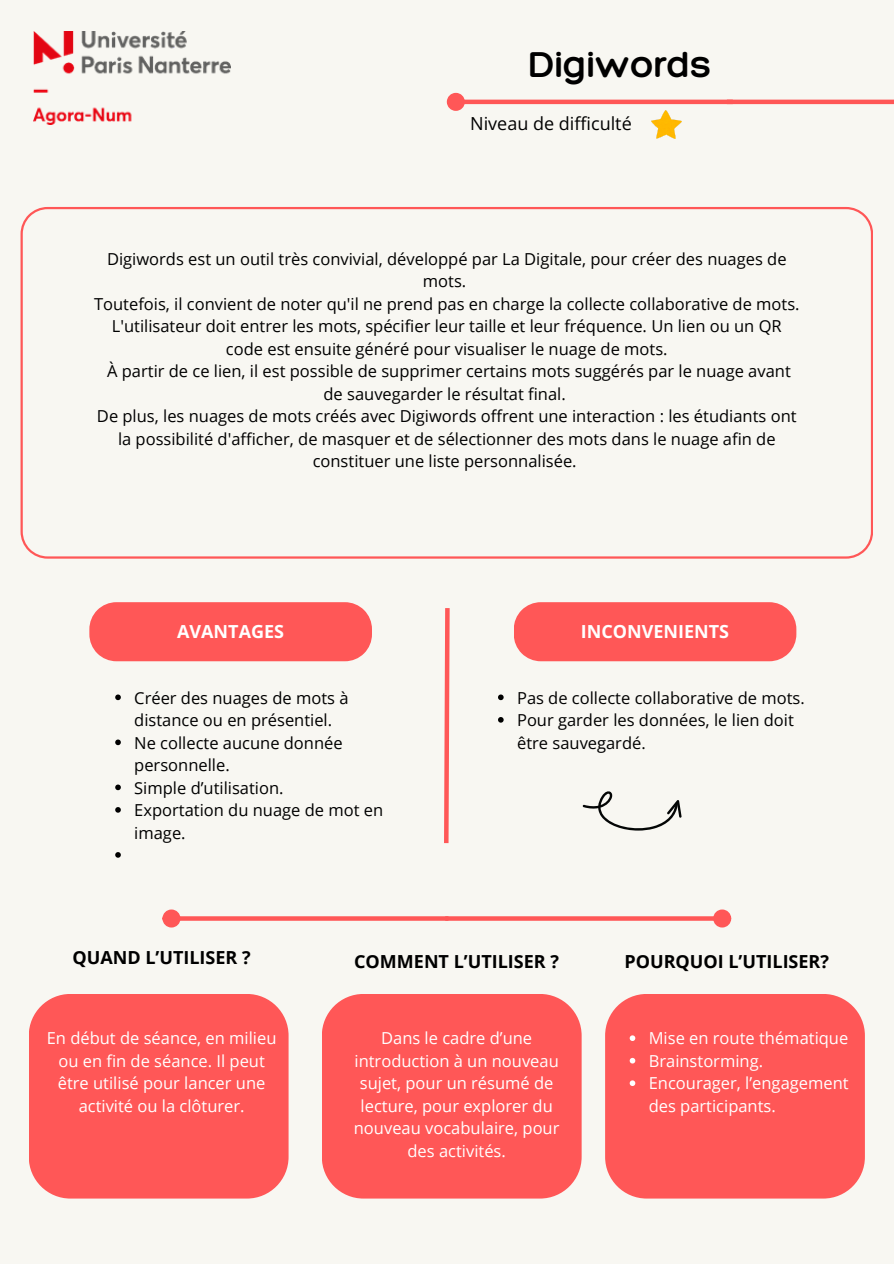
<style>
.page{position:relative;width:894px;height:1264px;background:#fff}
.page>*{position:absolute;margin:0;border:0;box-sizing:border-box;transform-origin:0 0}
.t1{font:300 39px "Hero";color:#000}
.t2{font:700 18px "Open Sans";color:#000}
.t3{font:700 18px "Open Sans";color:#fff}
.t4{font:18px "Open Sans";color:#000}
.t5{font:16.5px/22.5px "Open Sans";color:#000;text-align:center}
.t6{font:16.5px/22.5px "Open Sans";color:#fff;text-align:center}
</style>
<div class="page">
<div style="left:0;top:0;width:893px;height:1263px;background:#f8f7f2"></div>
<img style="left:34px;top:31px;width:197px;height:94px">
<div style="left:29px;top:993px;width:259px;height:205px;background:#ff5757;border-radius:42px"></div>
<div style="left:322px;top:993px;width:259px;height:205px;background:#ff5757;border-radius:42px"></div>
<div style="left:605px;top:993px;width:259px;height:205px;background:#ff5757;border-radius:42px"></div>
<svg style="left:21px;top:207px;width:851px;height:351px"></svg>
<svg style="left:444px;top:608px;width:6px;height:236px"></svg>
<div style="left:89px;top:602px;width:283px;height:59px;background:#ff5757"></div>
<div style="left:514px;top:602px;width:282px;height:59px;background:#ff5757"></div>
<img style="left:651px;top:110px;width:30px;height:29px">
<hr style="left:463px;top:100px;width:269px;height:4px;background:#ff5757">
<div style="left:449px;top:95px;width:13px;height:14px;background:#ff5757;border-radius:50%"></div>
<div style="left:446px;top:93px;width:18px;height:18px;border:4px solid #ff5757;border-radius:50%"></div>
<hr style="left:726px;top:100px;width:167px;height:4px;background:#ff5757">
<svg style="left:180px;top:916px;width:265px;height:4px"></svg>
<div style="left:165px;top:911px;width:13px;height:14px;background:#ff5757;border-radius:50%"></div>
<div style="left:162px;top:909px;width:18px;height:18px;border:4px solid #ff5757;border-radius:50%"></div>
<svg style="left:445px;top:916px;width:268px;height:4px"></svg>
<div style="left:715px;top:911px;width:13px;height:14px;background:#ff5757;border-radius:50%"></div>
<div style="left:713px;top:909px;width:18px;height:18px;border:4px solid #ff5757;border-radius:50%"></div>
<svg style="left:115px;top:694px;width:6px;height:6px"></svg>
<svg style="left:115px;top:739px;width:6px;height:6px"></svg>
<svg style="left:115px;top:784px;width:6px;height:6px"></svg>
<svg style="left:115px;top:807px;width:6px;height:5px"></svg>
<svg style="left:115px;top:852px;width:6px;height:5px"></svg>
<svg style="left:498px;top:694px;width:5px;height:6px"></svg>
<svg style="left:498px;top:717px;width:5px;height:5px"></svg>
<svg style="left:629px;top:1035px;width:6px;height:5px"></svg>
<svg style="left:629px;top:1057px;width:6px;height:6px"></svg>
<svg style="left:629px;top:1080px;width:6px;height:5px"></svg>
<svg style="left:582px;top:791px;width:99px;height:40px"></svg>
<p class="t1" style="left:529px;top:40px;width:184px">Digiwords</p>
<p class="t4" style="left:470px;top:111px;width:163px">Niveau de difficulté</p>
<p class="t5" style="left:107px;top:247px;width:680px">Digiwords est un outil très convivial, développé par La Digitale, pour créer des nuages de mots.</p>
<p class="t5" style="left:94px;top:292px;width:706px">Toutefois, il convient de noter qu'il ne prend pas en charge la collecte collaborative de mots.<br>L'utilisateur doit entrer les mots, spécifier leur taille et leur fréquence. Un lien ou un QR code est ensuite généré pour visualiser le nuage de mots.</p>
<p class="t5" style="left:107px;top:359px;width:685px">À partir de ce lien, il est possible de supprimer certains mots suggérés par le nuage avant de sauvegarder le résultat final.</p>
<p class="t5" style="left:97px;top:404px;width:701px">De plus, les nuages de mots créés avec Digiwords offrent une interaction : les étudiants ont la possibilité d'afficher, de masquer et de sélectionner des mots dans le nuage afin de constituer une liste personnalisée.</p>
<p class="t3" style="left:177px;top:619px;width:108px">AVANTAGES</p>
<h1 class="t3" style="left:580px;top:619px;width:150px">INCONVENIENTS</h1>
<p class="t5" style="left:134px;top:686px;width:216px;text-align:left">Créer des nuages de mots à distance ou en présentiel.</p>
<p class="t5" style="left:134px;top:731px;width:210px;text-align:left">Ne collecte aucune donnée personnelle.</p>
<p class="t5" style="left:134px;top:776px;width:151px">Simple d’utilisation.</p>
<p class="t5" style="left:134px;top:798px;width:250px;text-align:left">Exportation du nuage de mot en image.</p>
<p class="t5" style="left:517px;top:686px;width:289px">Pas de collecte collaborative de mots.</p>
<h2 class="t5" style="left:517px;top:708px;width:278px;text-align:left">Pour garder les données, le lien doit être sauvegardé.</h2>
<p class="t2" style="left:72px;top:944px;width:180px">QUAND L’UTILISER ?</p>
<p class="t2" style="left:354px;top:948px;width:206px">COMMENT L’UTILISER ?</p>
<h2 class="t2" style="left:624px;top:948px;width:206px">POURQUOI L’UTILISER?</h2>
<p class="t6" style="left:47px;top:1026px;width:231px">En début de séance, en milieu ou en fin de séance. Il peut être utilisé pour lancer une activité ou la clôturer.</p>
<p class="t6" style="left:354px;top:1026px;width:207px">Dans le cadre d’une introduction à un nouveau sujet, pour un résumé de lecture, pour explorer du nouveau vocabulaire, pour des activités.</p>
<p class="t6" style="left:648px;top:1026px;width:201px">Mise en route thématique</p>
<p class="t6" style="left:648px;top:1049px;width:116px">Brainstorming.</p>
<p class="t6" style="left:648px;top:1071px;width:201px;text-align:left">Encourager, l’engagement des participants.</p>
</div>
